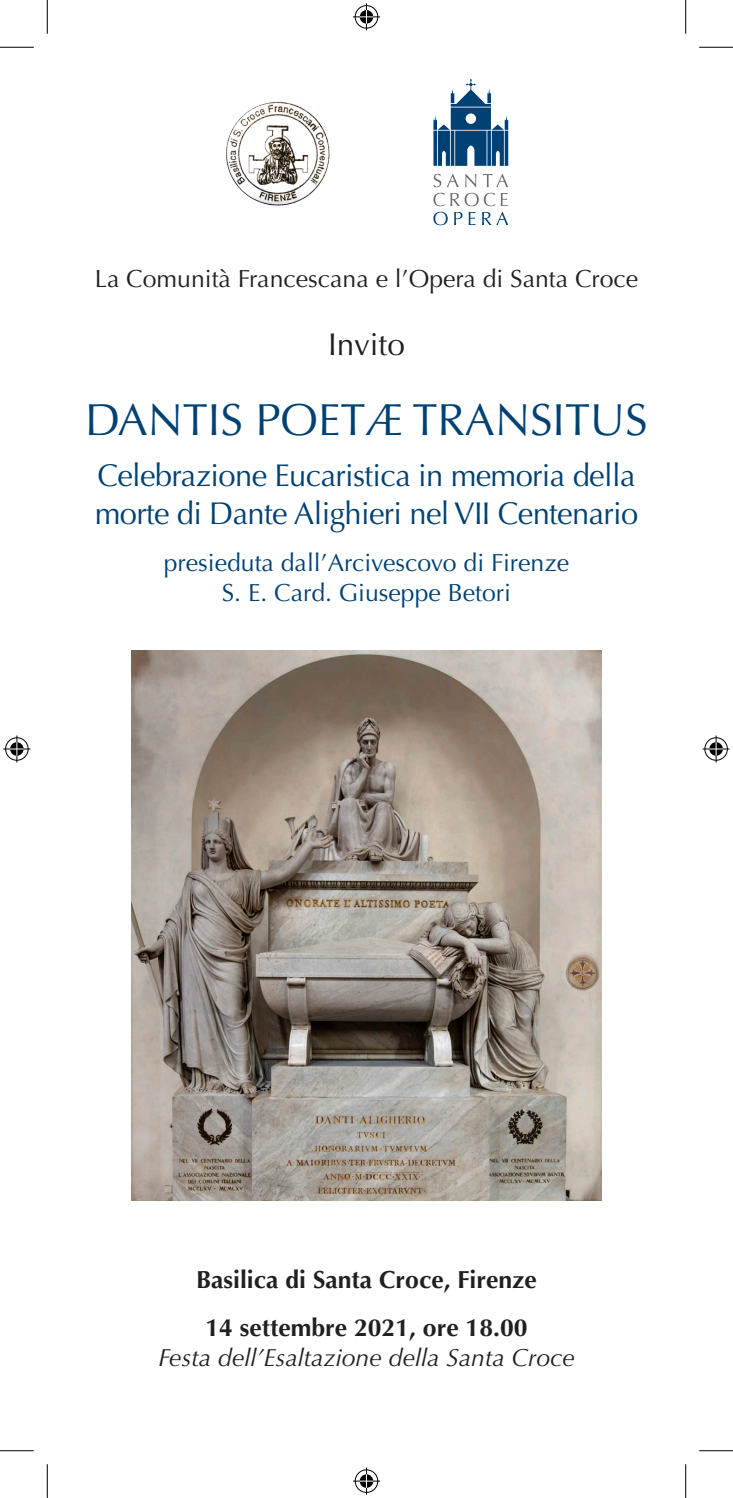
<style>
.page{position:relative;width:733px;height:1498px;background:#fff}
.page>*{position:absolute;margin:0;border:0;box-sizing:border-box;transform-origin:0 0}
.t1{font:45px "Optima";color:#004174}
.t2{font:31.5px/37.8px "Optima";letter-spacing:-.02em;color:#004174}
.t3{font:31.5px "Optima";color:#231f20}
.t4{font:24.75px "Optima";color:#004174}
.t5{font:700 24.75px "Optima";color:#231f20}
.t6{font:24.75px "Optima";color:#231f20}
.t7{font:italic 24.75px "Optima";color:#231f20}
</style>
<div class="page">
<img style="left:226px;top:101px;width:104px;height:105px">
<svg style="left:433px;top:193px;width:74px;height:13px"></svg>
<svg style="left:433px;top:174px;width:75px;height:13px"></svg>
<svg style="left:433px;top:79px;width:75px;height:87px"></svg>
<svg style="left:433px;top:212px;width:75px;height:13px"></svg>
<img style="left:131px;top:650px;width:470px;height:550px">
<hr style="left:0;top:47px;width:34px;height:1px;background:#000">
<hr style="left:699px;top:47px;width:33px;height:1px;background:#000">
<hr style="left:0;top:1450px;width:34px;height:1px;background:#000">
<hr style="left:699px;top:1450px;width:33px;height:1px;background:#000">
<hr style="left:47px;top:0;width:1px;height:34px;background:#000">
<hr style="left:47px;top:1464px;width:1px;height:34px;background:#000">
<hr style="left:685px;top:0;width:1px;height:34px;background:#000">
<hr style="left:685px;top:1464px;width:1px;height:34px;background:#000">
<svg style="left:353px;top:3px;width:27px;height:27px"></svg>
<svg style="left:353px;top:1467px;width:27px;height:27px"></svg>
<svg style="left:3px;top:735px;width:27px;height:27px"></svg>
<svg style="left:702px;top:735px;width:27px;height:27px"></svg>
<p class="t6" style="left:95px;top:264px;width:545px">La Comunità Francescana e l’Opera di Santa Croce</p>
<p class="t3" style="left:328px;top:326px;width:78px">Invito</p>
<p class="t1" style="left:85px;top:394px;width:563px">DANTIS POETÆ TRANSITUS</p>
<p class="t2" style="left:95px;top:456px;width:545px">Celebrazione Eucaristica in memoria della morte di Dante Alighieri nel VII Centenario</p>
<p class="t4" style="left:164px;top:548px;width:406px">presieduta dall’Arcivescovo di Firenze</p>
<p class="t4" style="left:222px;top:578px;width:290px">S. E. Card. Giuseppe Betori</p>
<p class="t5" style="left:196px;top:1265px;width:342px">Basilica di Santa Croce, Firenze</p>
<p class="t5" style="left:205px;top:1313px;width:323px">14 settembre 2021, ore 18.00</p>
<p class="t7" style="left:158px;top:1343px;width:418px">Festa dell’Esaltazione della Santa Croce</p>
</div>
